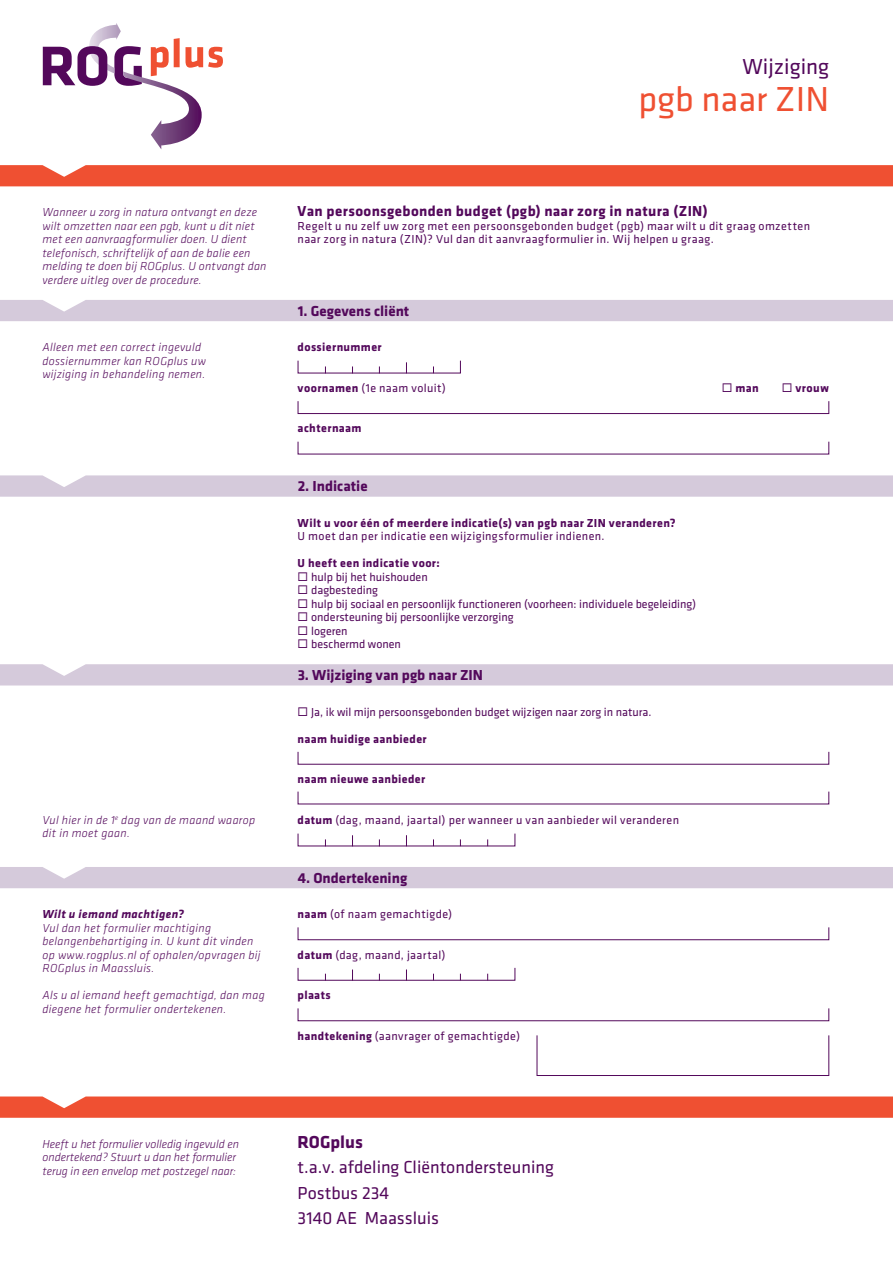
<style>
.page{position:relative;width:893px;height:1263px;background:#fff}
.page>*{position:absolute;margin:0;border:0;box-sizing:border-box;transform-origin:0 0}
.t1{font:36px "Klavika";color:#ef5032}
.t2{font:22.5px "Klavika";color:#53085b}
.t3{font:18px/25.5px "Klavika";color:#53085b}
.t4{font:700 18px "Klavika";color:#53085b}
.t5{font:700 15px "Klavika";color:#53085b}
.t6{font:700 15px "Klavika";letter-spacing:.025em;color:#53085b}
.t7{font:italic 300 12px/13.5px "Klavika Basic";letter-spacing:.02em;color:#53085b}
.t8{font:12px/13.5px "Klavika";letter-spacing:.025em;color:#53085b}
.t9{font:12px "Klavika";color:#53085b}
.t10{font:700 12px "Klavika";letter-spacing:.03em;color:#53085b}
.t11{font:italic 300 12px/13.5px "Klavika Basic";color:#53085b}
.t12{font:italic 700 12px "Klavika Basic";letter-spacing:.03em;color:#53085b}
.s1{font-weight:700}
</style>
<div class="page">
<div style="left:0;top:165px;width:893px;height:21px;background:#ef5032"></div>
<div style="left:0;top:300px;width:893px;height:21px;background:#d5cadb"></div>
<svg style="left:0;top:475px;width:893px;height:22px;background:#d6ccdc"></svg>
<div style="left:0;top:664px;width:893px;height:21px;background:#d5cadb"></div>
<div style="left:0;top:867px;width:893px;height:21px;background:#d5cadb"></div>
<svg style="left:297px;top:401px;width:533px;height:13px"></svg>
<svg style="left:297px;top:441px;width:533px;height:14px"></svg>
<svg style="left:297px;top:751px;width:533px;height:14px"></svg>
<svg style="left:297px;top:791px;width:533px;height:14px"></svg>
<svg style="left:43px;top:23px;width:180px;height:126px"></svg>
<svg style="left:297px;top:360px;width:164px;height:14px"></svg>
<svg style="left:0;top:1096px;width:893px;height:22px;background:#ef583b"></svg>
<svg style="left:297px;top:833px;width:219px;height:14px"></svg>
<svg style="left:297px;top:967px;width:219px;height:14px"></svg>
<svg style="left:297px;top:927px;width:533px;height:13px"></svg>
<svg style="left:297px;top:1008px;width:533px;height:13px"></svg>
<svg style="left:536px;top:1035px;width:294px;height:41px"></svg>
<h2 class="t2" style="left:742px;top:55px;width:88px">Wijziging</h2>
<h1 class="t1" style="left:639px;top:81px;width:192px">pgb naar ZIN</h1>
<p class="t7" style="left:43px;top:205px;width:225px">Wanneer u zorg in natura ontvangt en deze wilt omzetten naar een pgb, kunt u dit níet met een aanvraagformulier doen. U dient telefonisch, schriftelijk of aan de balie een melding te doen bij ROGplus. U ontvangt dan verdere uitleg over de procedure.</p>
<p class="t7" style="left:43px;top:340px;width:165px">Alleen met een correct ingevuld dossiernummer kan ROGplus uw wijziging in behandeling nemen.</p>
<p class="t7" style="left:43px;top:813px;width:214px">Vul hier in de 1<sup>e</sup> dag van de maand waarop dit in moet gaan.</p>
<p class="t12" style="left:43px;top:905px;width:143px">Wilt u iemand machtigen?</p>
<p class="t7" style="left:43px;top:921px;width:219px">Vul dan het formulier machtiging belangenbehartiging in. U kunt dit vinden op www.rogplus.nl of ophalen/opvragen bij ROGplus in Maassluis.</p>
<p class="t7" style="left:43px;top:988px;width:224px">Als u al iemand heeft gemachtigd, dan mag diegene het formulier ondertekenen.</p>
<p class="t6" style="left:298px;top:203px;width:412px">Van persoonsgebonden budget (pgb) naar zorg in natura (ZIN)</p>
<p class="t8" style="left:298px;top:219px;width:514px">Regelt u nu zelf uw zorg met een persoonsgebonden budget (pgb) maar wilt u dit graag omzetten naar zorg in natura (ZIN)? Vul dan dit aanvraagformulier in. Wij helpen u graag.</p>
<p class="t5" style="left:298px;top:302px;width:113px">1. Gegevens cliënt</p>
<p class="t10" style="left:298px;top:340px;width:86px">dossiernummer</p>
<p class="t8" style="left:298px;top:381px;width:150px"><span class="s1">voornamen</span> (1e naam voluit)</p>
<p class="t10" style="left:722px;top:381px;width:39px">◻ man</p>
<p class="t10" style="left:782px;top:381px;width:49px">◻ vrouw</p>
<p class="t10" style="left:298px;top:421px;width:65px">achternaam</p>
<p class="t5" style="left:298px;top:478px;width:71px">2. Indicatie</p>
<p class="t10" style="left:298px;top:516px;width:379px">Wilt u voor één of meerdere indicatie(s) van pgb naar ZIN veranderen?</p>
<p class="t8" style="left:298px;top:529px;width:308px">U moet dan per indicatie een wijzigingsformulier indienen.</p>
<p class="t10" style="left:298px;top:556px;width:144px">U heeft een indicatie voor:</p>
<p class="t9" style="left:298px;top:570px;width:132px">◻ hulp bij het huishouden</p>
<p class="t9" style="left:298px;top:584px;width:82px">◻ dagbesteding</p>
<p class="t9" style="left:298px;top:597px;width:400px">◻ hulp bij sociaal en persoonlijk functioneren (voorheen: individuele begeleiding)</p>
<p class="t9" style="left:298px;top:611px;width:218px">◻ ondersteuning bij persoonlijke verzorging</p>
<p class="t9" style="left:298px;top:624px;width:52px">◻ logeren</p>
<p class="t9" style="left:298px;top:638px;width:105px">◻ beschermd wonen</p>
<p class="t5" style="left:298px;top:667px;width:187px">3. Wijziging van pgb naar ZIN</p>
<p class="t9" style="left:298px;top:705px;width:355px">◻ Ja, ik wil mijn persoonsgebonden budget wijzigen naar zorg in natura.</p>
<p class="t10" style="left:298px;top:732px;width:131px">naam huidige aanbieder</p>
<p class="t10" style="left:298px;top:772px;width:129px">naam nieuwe aanbieder</p>
<p class="t8" style="left:298px;top:813px;width:383px"><span class="s1">datum</span> (dag, maand, jaartal) per wanneer u van aanbieder wil veranderen</p>
<p class="t5" style="left:298px;top:869px;width:111px">4. Ondertekening</p>
<p class="t8" style="left:298px;top:907px;width:156px"><span class="s1">naam</span> (of naam gemachtigde)</p>
<p class="t8" style="left:298px;top:948px;width:149px"><span class="s1">datum</span> (dag, maand, jaartal)</p>
<p class="t10" style="left:298px;top:988px;width:35px">plaats</p>
<p class="t8" style="left:298px;top:1029px;width:224px"><span class="s1">handtekening</span> (aanvrager of gemachtigde)</p>
<p class="t11" style="left:43px;top:1137px;width:198px">Heeft u het formulier volledig ingevuld en ondertekend? Stuurt u dan het formulier terug in een envelop met postzegel naar:</p>
<h3 class="t4" style="left:298px;top:1132px;width:67px">ROGplus</h3>
<h3 class="t3" style="left:298px;top:1155px;width:258px">t.a.v. afdeling Cliëntondersteuning<br>Postbus 234<br>3140 AE Maassluis</h3>
</div>
